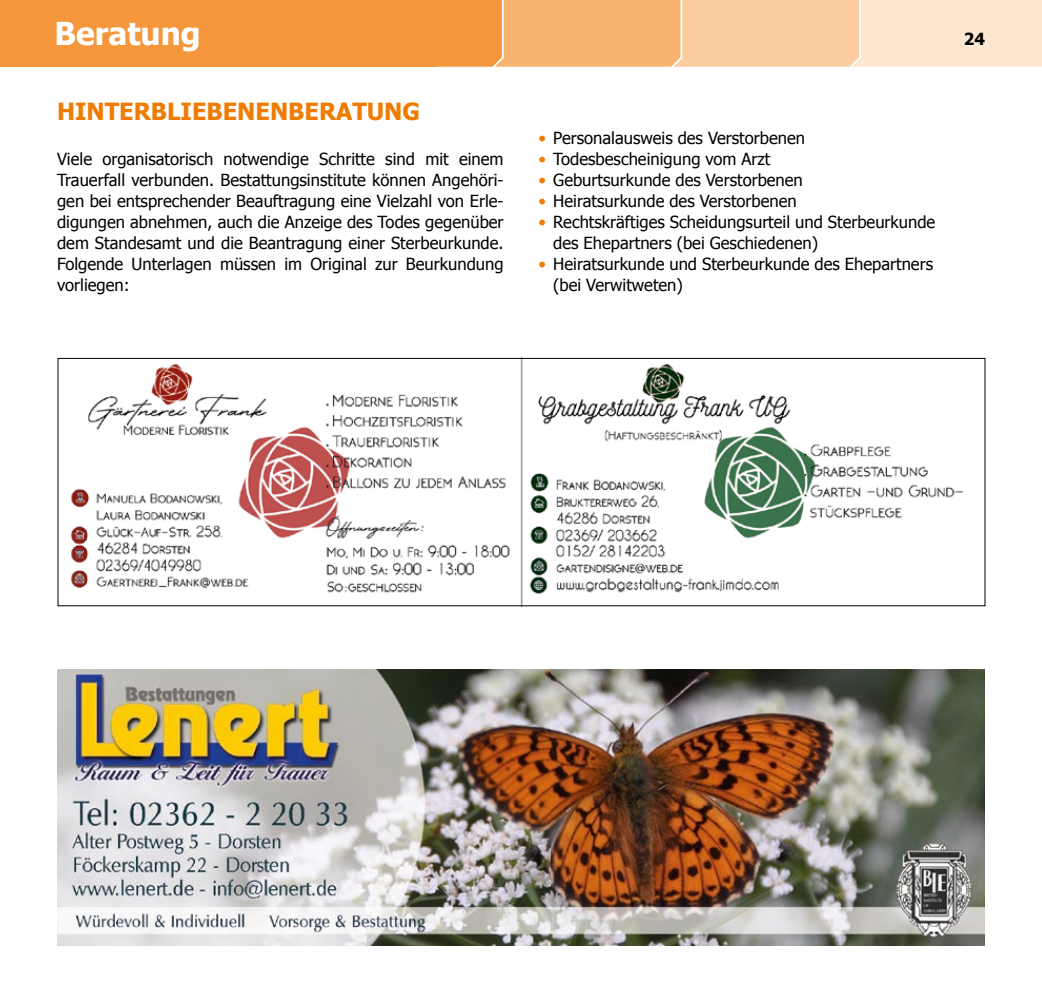
<style>
.page{position:relative;width:1042px;height:993px;background:#fff}
.page>*{position:absolute;margin:0;border:0;box-sizing:border-box;transform-origin:0 0}
.t1{font:700 31.5px "Tahoma";color:#fff}
.t2{font:700 23.62px "Tahoma";color:#ef7b00}
.t3{font:16.62px/21px "Tahoma";color:#000}
.t4{font:700 16.62px "Tahoma";color:#000}
.s1{color:#ef7b00}
</style>
<div class="page">
<svg style="left:0;top:0;width:1042px;height:67px;background:#f9c795"></svg>
<div style="left:0;top:0;width:435px;height:66px;background:#f4973c"></div>
<img style="left:57px;top:669px;width:927px;height:275px">
<img style="left:71px;top:360px;width:893px;height:244px">
<div style="left:58px;top:358px;width:927px;height:248px;border:1px solid #000"></div>
<h1 class="t1" style="left:55px;top:12px;width:148px">Beratung</h1>
<p class="t4" style="left:964px;top:27px;width:23px">24</p>
<h2 class="t2" style="left:57px;top:95px;width:364px">HINTERBLIEBENENBERATUNG</h2>
<p class="t3" style="left:57px;top:148px;width:448px;text-align:justify">Viele organisatorisch notwendige Schritte sind mit einem Trauerfall verbunden. Bestattungsinstitute können Angehöri&shy;gen bei entsprechender Beauftragung eine Vielzahl von Erle&shy;digungen abnehmen, auch die Anzeige des Todes gegenüber dem Standesamt und die Beantragung einer Sterbeurkunde.<br>Folgende Unterlagen müssen im Original zur Beurkundung vorliegen:</p>
<p class="t3" style="left:538px;top:127px;width:268px"><span class="s1">•</span> Personalausweis des Verstorbenen</p>
<p class="t3" style="left:538px;top:148px;width:234px"><span class="s1">•</span> Todesbescheinigung vom Arzt</p>
<p class="t3" style="left:538px;top:169px;width:266px"><span class="s1">•</span> Geburtsurkunde des Verstorbenen</p>
<p class="t3" style="left:538px;top:190px;width:260px"><span class="s1">•</span> Heiratsurkunde des Verstorbenen</p>
<p class="t3" style="left:553px;top:211px;width:384px;text-indent:-15px"><span class="s1">•</span> Rechtskräftiges Scheidungsurteil und Sterbeurkunde des Ehepartners (bei Geschiedenen)</p>
<p class="t3" style="left:553px;top:253px;width:381px;text-indent:-15px"><span class="s1">•</span> Heiratsurkunde und Sterbeurkunde des Ehepartners (bei Verwitweten)</p>
</div>
